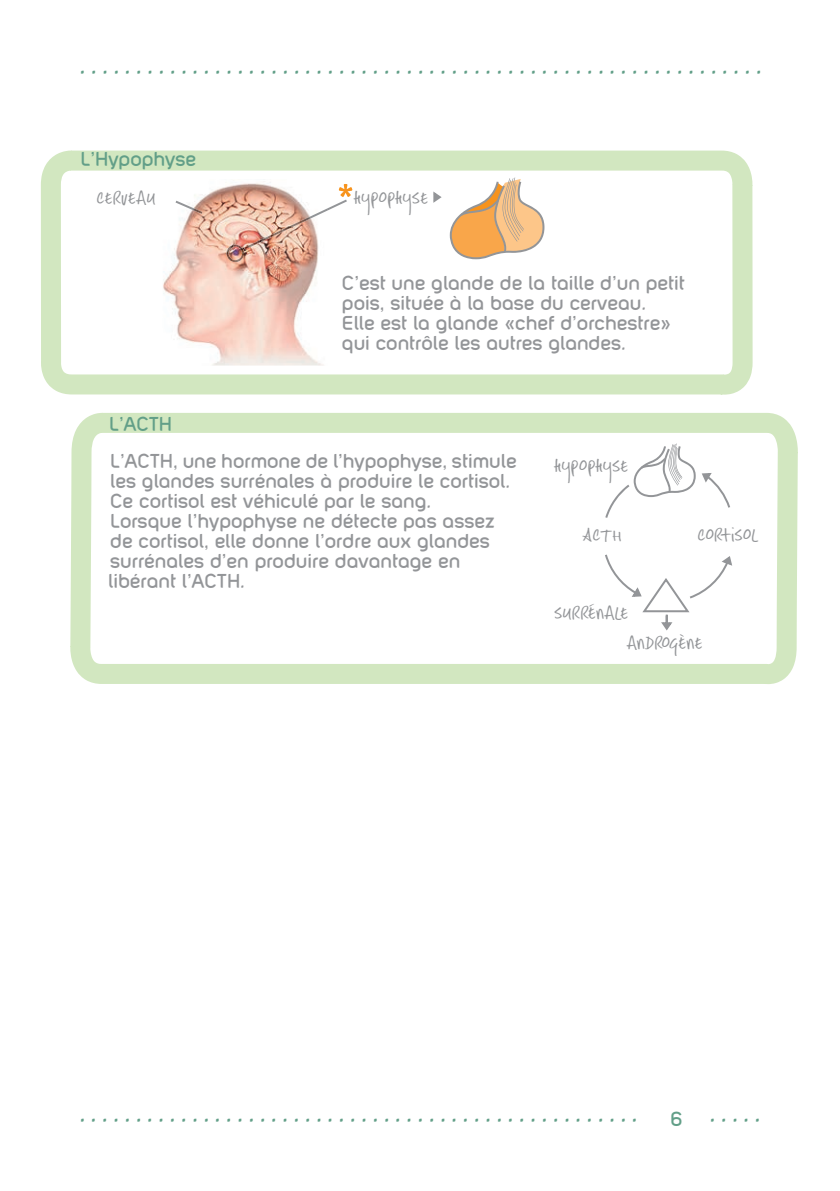
<style>
.page{position:relative;width:840px;height:1191px;background:#fff}
.page>*{position:absolute;margin:0;border:0;box-sizing:border-box;transform-origin:0 0}
.t1{font:60px "Layar Bahtera Doomsday";color:#f7931d}
.t2{font:26px "Layar Bahtera Doomsday";color:#629f88}
.t3{font:24px "Hasty Tasty";color:#939598;scale:1.15 1}
.t4{font:20px/20px "Layar Bahtera Doomsday";color:#939598}
.t5{font:20px "Layar Bahtera Doomsday";color:#629f88}
</style>
<div class="page">
<svg style="left:41px;top:151px;width:711px;height:243px"></svg>
<svg style="left:70px;top:413px;width:727px;height:271px"></svg>
<svg style="left:433px;top:177px;width:112px;height:85px"></svg>
<img style="left:117px;top:179px;width:210px;height:186px">
<img style="left:175px;top:201px;width:27px;height:13px">
<svg style="left:327px;top:200px;width:20px;height:11px"></svg>
<img style="left:244px;top:208px;width:83px;height:41px">
<img style="left:226px;top:245px;width:18px;height:17px">
<svg style="left:605px;top:443px;width:90px;height:75px"></svg>
<svg style="left:701px;top:473px;width:28px;height:35px"></svg>
<svg style="left:604px;top:554px;width:127px;height:76px"></svg>
<h2 class="t2" style="left:79px;top:51px;width:683px">.............................................................</h2>
<p class="t5" style="left:81px;top:148px;width:117px">L’Hypophyse</p>
<h1 class="t1" style="left:337px;top:173px;width:17px">*</h1>
<p class="t3" style="left:96px;top:186px;width:53px">cerveau</p>
<p class="t3" style="left:353px;top:186px;width:67px">hypophyse</p>
<p class="t5" style="left:109px;top:413px;width:64px">L’ACTH</p>
<p class="t4" style="left:342px;top:273px;width:344px">C’est une glande de la taille d’un petit pois, située à la base du cerveau.<br>Elle est la glande «chef d’orchestre» qui contrôle les autres glandes.</p>
<p class="t4" style="left:108px;top:451px;width:410px">L’ACTH, une hormone de l’hypophyse, stimule les glandes surrénales à produire le cortisol.<br>Ce cortisol est véhiculé par le sang.<br>Lorsque l’hypophyse ne détecte pas assez de cortisol, elle donne l’ordre aux glandes surrénales d’en produire davantage en libérant l’ACTH.</p>
<p class="t3" style="left:553px;top:454px;width:67px">hypophyse</p>
<p class="t3" style="left:582px;top:523px;width:36px">ACTH</p>
<p class="t3" style="left:697px;top:523px;width:55px">Cortisol</p>
<p class="t3" style="left:554px;top:601px;width:66px">surrénale</p>
<p class="t3" style="left:626px;top:631px;width:68px">androgènE</p>
<h2 class="t2" style="left:79px;top:1098px;width:559px">..................................................</h2>
<h2 class="t2" style="left:670px;top:1098px;width:91px"><sub>6</sub> .....</h2>
</div>
